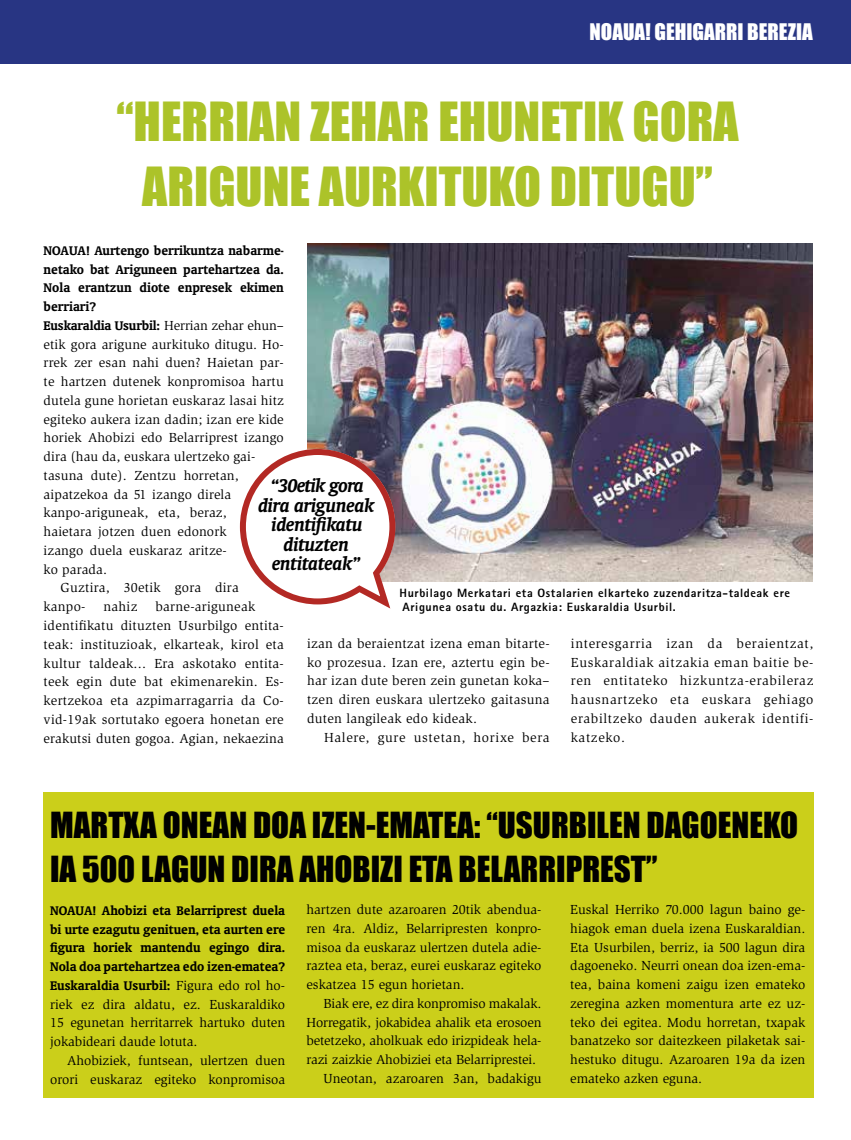
<style>
.page{position:relative;width:851px;height:1140px;background:#fff}
.page>*{position:absolute;margin:0;border:0;box-sizing:border-box;transform-origin:0 0}
.t1{font:49.5px/64.5px "Impact";color:#acc329;text-align:center}
.t2{font:33px/43.5px "Impact";color:#000}
.t3{font:italic 700 21px/19.5px "Oranda BT";letter-spacing:-.01em;color:#000;text-align:center}
.t4{font:21px "Impact";color:#fff}
.t5{font:700 14.25px/18.8px "Oranda BT";color:#000}
.t6{font:13.5px/18.8px "Slimbach";letter-spacing:.01em;color:#000;text-align:justify}
.t7{font:13.5px "Slimbach";letter-spacing:-.01em;color:#000}
.t8{font:13.5px "Slimbach";letter-spacing:.05em;color:#000}
.t9{font:800 12px/14.4px "Rotis Sans Serif";letter-spacing:.05em;color:#000}
.s1{font-family:"Slimbach";font-weight:400;font-size:13.5px}
</style>
<div class="page">
<div style="left:0;top:0;width:850px;height:64px;background:#283583"></div>
<img style="left:307px;top:244px;width:505px;height:338px">
<div style="left:43px;top:792px;width:770px;height:305px;background:#cbcf1a"></div>
<svg style="left:240px;top:449px;width:155px;height:159px"></svg>
<h3 class="t4" style="left:589px;top:15px;width:225px">NOAUA! GEHIGARRI BEREZIA</h3>
<h1 class="t1" style="left:116px;top:88px;width:623px">“HERRIAN ZEHAR EHUNETIK GORA<br>ARIGUNE AURKITUKO DITUGU”</h1>
<p class="t5" style="left:44px;top:241px;width:242px">NOAUA! Aurtengo berrikuntza nabarme&shy;netako bat Ariguneen partehartzea da.<br>Nola erantzun diote enpresek ekimen berriari?<br>Euskaraldia Usurbil: <span class="s1">Herrian zehar ehun–</span></p>
<p class="t6" style="left:44px;top:335px;width:242px">etik gora arigune aurkituko ditugu. Ho-</p>
<p class="t6" style="left:44px;top:353px;width:242px">rrek zer esan nahi duen? Haietan par-</p>
<p class="t6" style="left:44px;top:372px;width:241px">te hartzen dutenek konpromisoa hartu</p>
<p class="t6" style="left:44px;top:391px;width:242px">dutela gune horietan euskaraz lasai hitz</p>
<p class="t6" style="left:44px;top:410px;width:242px">egiteko aukera izan dadin; izan ere kide</p>
<p class="t6" style="left:44px;top:428px;width:242px">horiek Ahobizi edo Belarriprest izango</p>
<p class="t6" style="left:44px;top:447px;width:213px">dira (hau da, euskara ulertzeko gai-</p>
<p class="t6" style="left:44px;top:466px;width:197px">tasuna dute). Zentzu horretan,</p>
<p class="t6" style="left:44px;top:485px;width:189px">aipatzekoa da 51 izango direla</p>
<p class="t6" style="left:44px;top:503px;width:184px">kanpo-ariguneak, eta, beraz,</p>
<p class="t6" style="left:44px;top:522px;width:184px">haietara jotzen duen edonork</p>
<p class="t6" style="left:44px;top:541px;width:185px">izango duela euskaraz aritze-</p>
<p class="t6" style="left:44px;top:560px;width:65px">ko parada.</p>
<p class="t6" style="left:61px;top:578px;width:179px">Guztira, 30etik gora dira</p>
<p class="t6" style="left:44px;top:597px;width:43px">kanpo-</p>
<p class="t6" style="left:104px;top:597px;width:35px">nahiz</p>
<h3 class="t3" style="left:258px;top:475px;width:118px">“30etik gora dira ariguneak identifikatu dituzten entitateak”</h3>
<p class="t9" style="left:399px;top:585px;width:392px">Hurbilago Merkatari eta Ostalarien elkarteko zuzendaritza-taldeak ere<br>Arigunea osatu du. Argazkia: Euskaraldia Usurbil.</p>
<p class="t6" style="left:44px;top:597px;width:242px;text-align:left;text-indent:112px">barne-ariguneak identifikatu dituzten Usurbilgo entita&shy;teak: instituzioak, elkarteak, kirol eta kultur taldeak... Era askotako entita&shy;teek egin dute bat ekimenarekin. Es&shy;kertzekoa eta azpimarragarria da Co&shy;vid-19ak sortutako egoera honetan ere erakutsi duten gogoa. Agian, nekaezina</p>
<p class="t6" style="left:307px;top:634px;width:244px">izan da beraientzat izena eman bitarte&shy;ko prozesua. Izan ere, aztertu egin be&shy;har izan dute beren zein gunetan koka– tzen diren euskara ulertzeko gaitasuna duten langileak edo kideak.</p>
<p class="t8" style="left:324px;top:729px;width:227px">Halere, gure ustetan, horixe bera</p>
<p class="t6" style="left:571px;top:634px;width:244px">interesgarria izan da beraientzat, Euskaraldiak aitzakia eman baitie be&shy;ren entitateko hizkuntza-erabileraz hausnartzeko eta euskara gehiago erabiltzeko dauden aukerak identifi&shy;katzeko.</p>
<h2 class="t2" style="left:50px;top:802px;width:749px">MARTXA ONEAN DOA IZEN-EMATEA: “USURBILEN DAGOENEKO<br>IA 500 LAGUN DIRA AHOBIZI ETA BELARRIPREST”</h2>
<p class="t5" style="left:50px;top:900px;width:236px;text-align:justify">NOAUA! Ahobizi eta Belarriprest duela bi urte ezagutu genituen, eta aurten ere figura horiek mantendu egingo dira.<br>Nola doa partehartzea edo izen-ematea?<br>Euskaraldia Usurbil: <span class="s1">Figura edo rol ho-</span></p>
<p class="t6" style="left:50px;top:994px;width:236px">riek ez dira aldatu, ez. Euskaraldiko 15 egunetan herritarrek hartuko duten jokabideari daude lotuta.</p>
<p class="t6" style="left:50px;top:1051px;width:236px;text-align:right">Ahobiziek, funtsean, ulertzen duen orori euskaraz egiteko konpromisoa</p>
<p class="t6" style="left:570px;top:900px;width:236px">Euskal Herriko 70.000 lagun baino ge&shy;hiagok eman duela izena Euskaraldian.<br>Eta Usurbilen, berriz, ia 500 lagun dira dagoeneko. Neurri onean doa izen-ema&shy;tea, baina komeni zaigu izen emateko zeregina azken momentura arte ez uz&shy;teko dei egitea. Modu horretan, txapak banatzeko sor daitezkeen pilaketak sai&shy;hestuko ditugu. Azaroaren 19a da izen emateko azken eguna.</p>
<p class="t6" style="left:306px;top:900px;width:236px">hartzen dute azaroaren 20tik abendua&shy;ren 4ra. Aldiz, Belarripresten konpro&shy;misoa da euskaraz ulertzen dutela adie&shy;raztea eta, beraz, eurei euskaraz egiteko eskatzea 15 egun horietan.</p>
<p class="t7" style="left:323px;top:995px;width:219px">Biak ere, ez dira konpromiso makalak.</p>
<p class="t7" style="left:306px;top:1014px;width:236px">Horregatik, jokabidea ahalik eta erosoen</p>
<p class="t7" style="left:306px;top:1033px;width:236px">betetzeko, aholkuak edo irizpideak hela-</p>
<p class="t7" style="left:306px;top:1051px;width:231px">razi zaizkie Ahobiziei eta Belarriprestei.</p>
<p class="t6" style="left:323px;top:1069px;width:219px">Uneotan, azaroaren 3an, badakigu</p>
</div>
